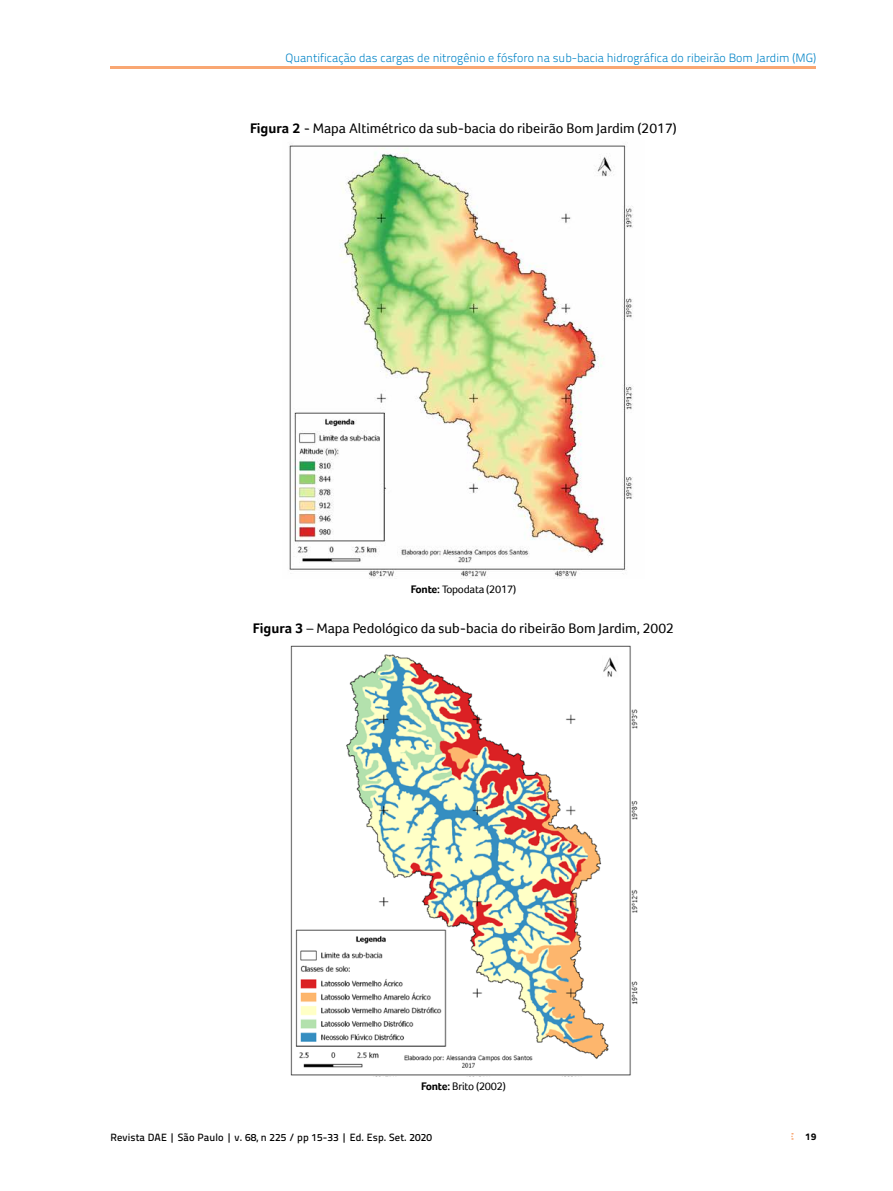
<style>
.page{position:relative;width:893px;height:1191px;background:#fff}
.page>*{position:absolute;margin:0;border:0;box-sizing:border-box;transform-origin:0 0}
.t1{font:14.25px "Foco";color:#000}
.t2{font:300 12px "Titillium Text 22 L";color:#0083c6}
.t3{font:11.25px "Foco";letter-spacing:-.02em;color:#000}
.t4{font:500 10.5px "Titillium Text 22 L";letter-spacing:.01em;color:#000}
.t5{font:800 9.75px "Titillium Text 22 L";color:#000}
.s1{font-weight:700}
</style>
<div class="page">
<svg style="left:791px;top:1133px;width:2px;height:6px"></svg>
<img style="left:289px;top:145px;width:344px;height:434px">
<img style="left:290px;top:645px;width:348px;height:431px">
<hr style="left:111px;top:66px;width:705px;height:3px;background:#f9a773">
<p class="t2" style="left:285px;top:49px;width:532px">Quantificação das cargas de nitrogênio e fósforo na sub-bacia hidrográfica do ribeirão Bom Jardim (MG)</p>
<p class="t1" style="left:250px;top:120px;width:428px"><span class="s1">Figura 2</span> - Mapa Altimétrico da sub-bacia do ribeirão Bom Jardim (2017)</p>
<p class="t3" style="left:411px;top:582px;width:107px"><span class="s1">Fonte:</span> Topodata (2017)</p>
<p class="t1" style="left:253px;top:620px;width:423px"><span class="s1">Figura 3</span> – Mapa Pedológico da sub-bacia do ribeirão Bom Jardim, 2002</p>
<p class="t3" style="left:421px;top:1080px;width:86px"><span class="s1">Fonte:</span> Brito (2002)</p>
<p class="t4" style="left:111px;top:1129px;width:323px">Revista DAE | São Paulo | v. 68, n 225 / pp 15-33 | Ed. Esp. Set. 2020</p>
<p class="t5" style="left:805px;top:1129px;width:13px">19</p>
</div>
